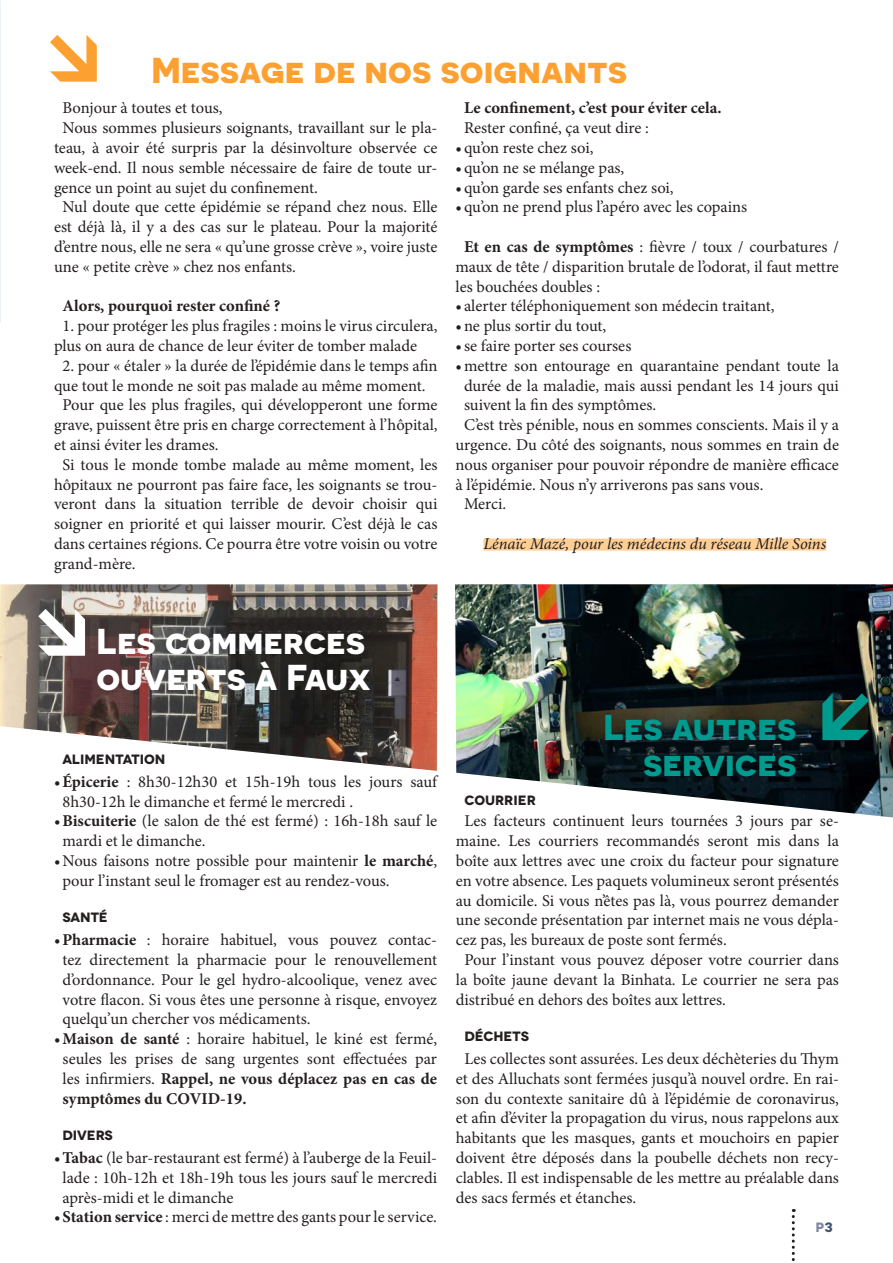
<style>
.page{position:relative;width:893px;height:1263px;background:#fff}
.page>*{position:absolute;margin:0;border:0;box-sizing:border-box;transform-origin:0 0}
.t1{font:700 36px/36px "Novecentosanswide";color:#fff}
.t2{font:700 36px "Novecentosanswide";color:#fca131}
.t3{font:700 36px/36px "Novecentosanswide";color:#009a8e;text-align:right}
.t4{font:16.5px/19.8px "Minion Pro";color:#241f1f;text-align:justify}
.t5{font:700 16.5px "Minion Pro";color:#241f1f}
.t6{font:italic 16.5px "Minion Pro";letter-spacing:-.005em;color:#241f1f}
.t7{font:700 13.5px "Novecentowide";letter-spacing:-.005em;color:#241f1f}
.t8{font:700 13.5px "Novecentowide";color:#8087a1}
.s1{font-weight:700}
.s2{color:#405372}
</style>
<div class="page">
<svg style="left:792px;top:1209px;width:3px;height:53px"></svg>
<div style="left:483px;top:539px;width:343px;height:12px;background:#ffce93"></div>
<svg style="left:50px;top:35px;width:47px;height:47px"></svg>
<img style="left:0;top:584px;width:437px;height:187px">
<svg style="left:38px;top:609px;width:47px;height:47px"></svg>
<img style="left:455px;top:584px;width:438px;height:233px">
<svg style="left:822px;top:693px;width:47px;height:47px;background:#0c6057"></svg>
<h1 class="t2" style="left:151px;top:47px;width:477px">Message de nos soignants</h1>
<p class="t4" style="left:63px;top:98px;width:162px">Bonjour à toutes et tous,</p>
<p class="t4" style="left:63px;top:118px;width:376px">Nous sommes plusieurs soignants, travaillant sur le pla-</p>
<p class="t4" style="left:54px;top:138px;width:385px">teau, à avoir été surpris par la désinvolture observée ce</p>
<p class="t4" style="left:54px;top:158px;width:385px">week-end. Il nous semble nécessaire de faire de toute ur-</p>
<p class="t4" style="left:54px;top:178px;width:265px">gence un point au sujet du confinement.</p>
<p class="t4" style="left:63px;top:197px;width:376px">Nul doute que cette épidémie se répand chez nous. Elle</p>
<p class="t4" style="left:54px;top:217px;width:385px">est déjà là, il y a des cas sur le plateau. Pour la majorité</p>
<p class="t4" style="left:54px;top:237px;width:385px">d’entre nous, elle ne sera « qu’une grosse crève », voire juste</p>
<p class="t4" style="left:54px;top:257px;width:243px">une « petite crève » chez nos enfants.</p>
<p class="t5" style="left:63px;top:295px;width:219px">Alors, pourquoi rester confiné ?</p>
<p class="t4" style="left:54px;top:316px;width:385px;text-indent:9px">1. pour protéger les plus fragiles : moins le virus circulera, plus on aura de chance de leur éviter de tomber malade</p>
<p class="t4" style="left:63px;top:356px;width:376px">2. pour « étaler » la durée de l’épidémie dans le temps afin</p>
<p class="t4" style="left:54px;top:376px;width:373px">que tout le monde ne soit pas malade au même moment.</p>
<p class="t4" style="left:63px;top:395px;width:376px">Pour que les plus fragiles, qui développeront une forme</p>
<p class="t4" style="left:54px;top:415px;width:385px">grave, puissent être pris en charge correctement à l’hôpital,</p>
<p class="t4" style="left:54px;top:435px;width:166px">et ainsi éviter les drames.</p>
<p class="t4" style="left:63px;top:455px;width:376px">Si tous le monde tombe malade au même moment, les</p>
<p class="t4" style="left:54px;top:475px;width:385px">hôpitaux ne pourront pas faire face, les soignants se trou-</p>
<p class="t4" style="left:54px;top:494px;width:385px">veront dans la situation terrible de devoir choisir qui</p>
<p class="t4" style="left:54px;top:514px;width:385px">soigner en priorité et qui laisser mourir. C’est déjà le cas</p>
<p class="t4" style="left:54px;top:534px;width:385px">dans certaines régions. Ce pourra être votre voisin ou votre</p>
<p class="t4" style="left:54px;top:554px;width:83px">grand-mère.</p>
<p class="t5" style="left:464px;top:97px;width:259px">Le confinement, c’est pour éviter cela.</p>
<p class="t4" style="left:464px;top:118px;width:186px">Rester confiné, ça veut dire :</p>
<p class="t4" style="left:455px;top:138px;width:139px">•qu’on reste chez soi,</p>
<p class="t4" style="left:455px;top:158px;width:170px">•qu’on ne se mélange pas,</p>
<p class="t4" style="left:455px;top:178px;width:220px">•qu’on garde ses enfants chez soi,</p>
<p class="t4" style="left:455px;top:197px;width:293px">•qu’on ne prend plus l’apéro avec les copains</p>
<p class="t4" style="left:455px;top:237px;width:385px;text-indent:9px"><span class="s1">Et en cas de symptômes</span> : fièvre / toux / courbatures / maux de tête / disparition brutale de l’odorat, il faut mettre les bouchées doubles :</p>
<p class="t4" style="left:455px;top:296px;width:321px">• alerter téléphoniquement son médecin traitant,</p>
<p class="t4" style="left:455px;top:316px;width:152px">•ne plus sortir du tout,</p>
<p class="t4" style="left:455px;top:336px;width:177px">•se faire porter ses courses</p>
<p class="t4" style="left:455px;top:356px;width:385px">•mettre son entourage en quarantaine pendant toute la</p>
<p class="t4" style="left:464px;top:376px;width:376px">durée de la maladie, mais aussi pendant les 14 jours qui</p>
<p class="t4" style="left:464px;top:395px;width:194px">suivent la fin des symptômes.</p>
<p class="t4" style="left:464px;top:415px;width:376px">C’est très pénible, nous en sommes conscients. Mais il y a</p>
<p class="t4" style="left:455px;top:435px;width:385px">urgence. Du côté des soignants, nous sommes en train de</p>
<p class="t4" style="left:455px;top:455px;width:385px">nous organiser pour pouvoir répondre de manière efficace</p>
<p class="t4" style="left:455px;top:475px;width:309px">à l’épidémie. Nous n’y arriverons pas sans vous.</p>
<p class="t4" style="left:464px;top:494px;width:44px">Merci.</p>
<p class="t6" style="left:483px;top:532px;width:344px">Lénaïc Mazé, pour les médecins du réseau Mille Soins</p>
<h1 class="t1" style="left:97px;top:622px;width:276px">Les commerces ouverts à Faux</h1>
<p class="t7" style="left:63px;top:751px;width:104px">ALIMENTATION</p>
<p class="t4" style="left:63px;top:772px;width:376px;text-indent:-9px">•<span class="s1">Épicerie</span> : 8h30-12h30 et 15h-19h tous les jours sauf<br>8h30-12h le dimanche et fermé le mercredi .</p>
<p class="t4" style="left:63px;top:811px;width:376px;text-indent:-9px">•<span class="s1">Biscuiterie</span> (le salon de thé est fermé) : 16h-18h sauf le mardi et le dimanche.</p>
<p class="t4" style="left:63px;top:851px;width:376px;text-indent:-9px">•Nous faisons notre possible pour maintenir <span class="s1">le marché</span>, pour l’instant seul le fromager est au rendez-vous.</p>
<p class="t7" style="left:63px;top:908px;width:47px">SANTÉ</p>
<p class="t4" style="left:63px;top:930px;width:376px;text-indent:-9px">•<span class="s1">Pharmacie</span> : horaire habituel, vous pouvez contac&shy;tez directement la pharmacie pour le renouvellement d’ordonnance. Pour le gel hydro-alcoolique, venez avec votre flacon. Si vous êtes une personne à risque, envoyez quelqu’un chercher vos médicaments.</p>
<p class="t4" style="left:63px;top:1029px;width:376px;text-indent:-9px">•<span class="s1">Maison de santé</span> : horaire habituel, le kiné est fermé, seules les prises de sang urgentes sont effectuées par les infirmiers. <span class="s1">Rappel, ne vous déplacez pas en cas de symptômes du COVID-19.</span></p>
<p class="t7" style="left:63px;top:1126px;width:52px">DIVERS</p>
<p class="t4" style="left:63px;top:1148px;width:376px;text-indent:-9px">•<span class="s1">Tabac</span> (le bar-restaurant est fermé) à l’auberge de la Feuil&shy;lade : 10h-12h et 18h-19h tous les jours sauf le mercredi après-midi et le dimanche</p>
<p class="t4" style="left:54px;top:1207px;width:385px">•<span class="s1">Station service</span> : merci de mettre des gants pour le service.</p>
<h1 class="t3" style="left:603px;top:709px;width:194px">Les autres services</h1>
<p class="t7" style="left:464px;top:792px;width:73px">COURRIER</p>
<p class="t4" style="left:464px;top:811px;width:376px">Les facteurs continuent leurs tournées 3 jours par se-</p>
<p class="t4" style="left:456px;top:831px;width:385px">maine. Les courriers recommandés seront mis dans la</p>
<p class="t4" style="left:456px;top:851px;width:385px">boîte aux lettres avec une croix du facteur pour signature</p>
<p class="t4" style="left:456px;top:871px;width:385px">en votre absence. Les paquets volumineux seront présentés</p>
<p class="t4" style="left:456px;top:890px;width:385px">au domicile. Si vous n’êtes pas là, vous pourrez demander</p>
<p class="t4" style="left:456px;top:910px;width:385px">une seconde présentation par internet mais ne vous dépla-</p>
<p class="t4" style="left:456px;top:930px;width:272px">cez pas, les bureaux de poste sont fermés.</p>
<p class="t4" style="left:464px;top:950px;width:376px">Pour l’instant vous pouvez déposer votre courrier dans</p>
<p class="t4" style="left:456px;top:970px;width:385px">la boîte jaune devant la Binhata. Le courrier ne sera pas</p>
<p class="t4" style="left:456px;top:989px;width:272px">distribué en dehors des boîtes aux lettres.</p>
<p class="t7" style="left:464px;top:1027px;width:66px">DÉCHETS</p>
<p class="t4" style="left:456px;top:1049px;width:385px;text-indent:9px">Les collectes sont assurées. Les deux déchèteries du Thym et des Alluchats sont fermées jusqu’à nouvel ordre. En rai&shy;son du contexte sanitaire dû à l’épidémie de coronavirus, et afin d’éviter la propagation du virus, nous rappelons aux habitants que les masques, gants et mouchoirs en papier doivent être déposés dans la poubelle déchets non recy&shy;clables. Il est indispensable de les mettre au préalable dans des sacs fermés et étanches.</p>
<p class="t8" style="left:816px;top:1218px;width:19px">P<span class="s2">3</span></p>
</div>
